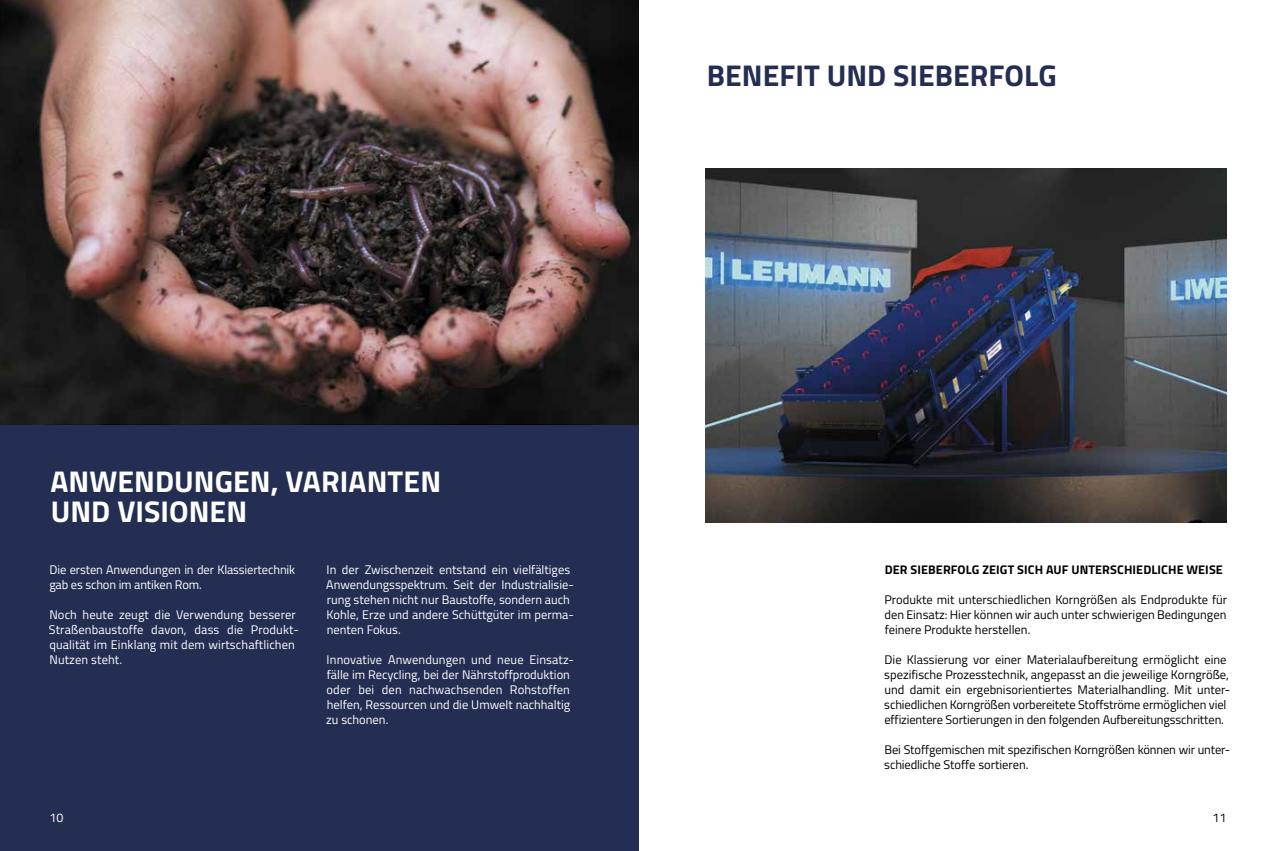
<style>
.page{position:relative;width:1276px;height:851px;background:#fff}
.page>*{position:absolute;margin:0;border:0;box-sizing:border-box;transform-origin:0 0}
.t1{font:700 30px/30px "Titillium";letter-spacing:.005em;color:#fff}
.t2{font:700 30px "Titillium";color:#232e52}
.t3{font:12.5px/15px "Titillium";color:#fff}
.t4{font:12.5px/15px "Titillium";letter-spacing:-.005em;color:#000}
.t5{font:700 12.5px "Titillium";letter-spacing:.01em;color:#000}
</style>
<div class="page">
<div style="left:0;top:424px;width:638px;height:426px;background:#232e52"></div>
<img style="left:0;top:0;width:638px;height:424px">
<img style="left:705px;top:169px;width:521px;height:353px">
<h1 class="t2" style="left:707px;top:53px;width:351px">BENEFIT UND SIEBERFOLG</h1>
<h1 class="t1" style="left:50px;top:464px;width:392px">ANWENDUNGEN, VARIANTEN<br>UND VISIONEN</h1>
<p class="t3" style="left:49px;top:561px;width:247px">Die ersten Anwendungen in der Klassiertechnik gab es schon im antiken Rom.</p>
<p class="t3" style="left:49px;top:606px;width:251px">Noch heute zeugt die Verwendung besserer Straßenbaustoffe davon, dass die Produkt&shy;qualität im Einklang mit dem wirtschaftlichen Nutzen steht.</p>
<p class="t3" style="left:326px;top:561px;width:249px">In der Zwischenzeit entstand ein vielfältiges Anwendungsspektrum. Seit der Industrialisie&shy;rung stehen nicht nur Baustoffe, sondern auch Kohle, Erze und andere Schüttgüter im perma&shy;nenten Fokus.</p>
<p class="t3" style="left:326px;top:651px;width:249px">Innovative Anwendungen und neue Einsatz&shy;fälle im Recycling, bei der Nährstoffproduktion oder bei den nachwachsenden Rohstoffen helfen, Ressourcen und die Umwelt nachhaltig zu schonen.</p>
<p class="t5" style="left:884px;top:560px;width:339px">DER SIEBERFOLG ZEIGT SICH AUF UNTERSCHIEDLICHE WEISE</p>
<p class="t4" style="left:884px;top:591px;width:344px;text-align:justify">Produkte mit unterschiedlichen Korngrößen als Endprodukte für den Einsatz: Hier können wir auch unter schwierigen Bedingungen feinere Produkte herstellen.</p>
<p class="t4" style="left:884px;top:651px;width:347px">Die Klassierung vor einer Materialaufbereitung ermöglicht eine spezifische Prozesstechnik, angepasst an die jeweilige Korngröße, und damit ein ergebnisorientiertes Materialhandling. Mit unter&shy;schiedlichen Korngrößen vorbereitete Stoffströme ermöglichen viel effizientere Sortierungen in den folgenden Aufbereitungsschritten.</p>
<p class="t4" style="left:884px;top:741px;width:347px">Bei Stoffgemischen mit spezifischen Korngrößen können wir unter&shy;schiedliche Stoffe sortieren.</p>
<p class="t3" style="left:50px;top:809px;width:16px">10</p>
<p class="t4" style="left:1212px;top:809px;width:16px">11</p>
</div>
